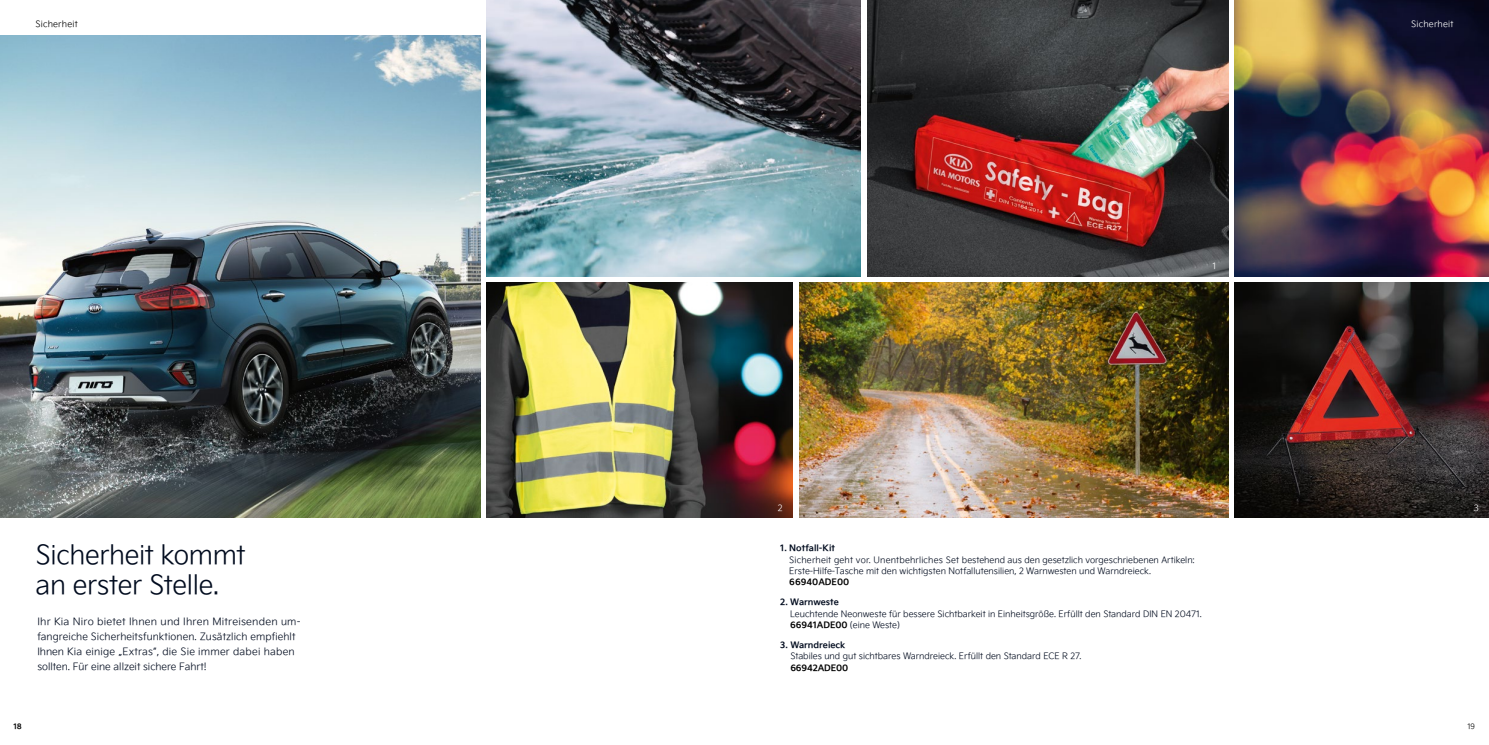
<style>
.page{position:relative;width:1489px;height:745px;background:#fff}
.page>*{position:absolute;margin:0;border:0;box-sizing:border-box;transform-origin:0 0}
.t1{font:26.25px/30px "Kia Signature OTF Light";letter-spacing:-.01em;color:#000b1e}
.t2{font:10px/15px "Kia Signature OTF Light";letter-spacing:.01em;color:#000b1e;scale:1.04 1}
.t3{font:8.75px/11.2px "Kia Signature OTF Light";color:#000b1e}
.t4{font:8.75px "Kia Signature OTF Bold";color:#000b1e}
.t5{font:8.75px "Kia Signature OTF Bold";letter-spacing:-.005em;color:#000}
.t6{font:8.75px "Kia Signature OTF Light";letter-spacing:.025em;color:#fff}
.t7{font:8.75px "Kia Signature OTF Light";letter-spacing:.025em;color:#000}
.t8{font:7.5px "Kia Signature OTF Bold";color:#000}
.t9{font:7.5px "Kia Signature OTF Light";color:#000}
.s1{font-family:"Kia Signature OTF Bold";color:#000}
</style>
<div class="page">
<img style="left:867px;top:0;width:361px;height:276px">
<img style="left:1234px;top:0;width:254px;height:276px">
<img style="left:487px;top:0;width:373px;height:276px">
<img style="left:799px;top:283px;width:429px;height:234px">
<img style="left:0;top:35px;width:480px;height:482px">
<img style="left:487px;top:283px;width:306px;height:234px">
<img style="left:1234px;top:283px;width:254px;height:234px">
<p class="t7" style="left:35px;top:18px;width:44px">Sicherheit</p>
<h1 class="t1" style="left:35px;top:537px;width:212px">Sicherheit kommt an erster Stelle.</h1>
<p class="t2" style="left:37px;top:612px;width:254px">Ihr Kia Niro bietet Ihnen und Ihren Mitreisenden um&shy;fangreiche Sicherheitsfunktionen. Zusätzlich empfiehlt Ihnen Kia einige „Extras“, die Sie immer dabei haben sollten. Für eine allzeit sichere Fahrt!</p>
<p class="t6" style="left:1212px;top:260px;width:5px">1</p>
<p class="t6" style="left:1410px;top:18px;width:44px">Sicherheit</p>
<p class="t6" style="left:777px;top:501px;width:6px">2</p>
<p class="t6" style="left:1473px;top:501px;width:7px">3</p>
<p class="t4" style="left:780px;top:541px;width:56px">1. Notfall-Kit</p>
<p class="t3" style="left:789px;top:553px;width:407px">Sicherheit geht vor. Unentbehrliches Set bestehend aus den gesetzlich vorgeschriebenen Artikeln:<br>Erste-Hilfe-Tasche mit den wichtigsten Notfallutensilien, 2 Warnwesten und Warndreieck.</p>
<p class="t5" style="left:789px;top:575px;width:62px">66940ADE00</p>
<p class="t4" style="left:780px;top:595px;width:60px">2. Warnweste</p>
<p class="t3" style="left:790px;top:607px;width:413px">Leuchtende Neonweste für bessere Sichtbarkeit in Einheitsgröße. Erfüllt den Standard DIN EN 20471.<br><span class="s1">66941ADE00</span> (eine Weste)</p>
<p class="t4" style="left:780px;top:637px;width:67px">3. Warndreieck</p>
<p class="t3" style="left:790px;top:649px;width:292px">Stabiles und gut sichtbares Warndreieck. Erfüllt den Standard ECE R 27.</p>
<p class="t5" style="left:790px;top:660px;width:59px">66942ADE00</p>
<p class="t8" style="left:13px;top:720px;width:10px">18</p>
<p class="t9" style="left:1467px;top:720px;width:9px">19</p>
</div>
